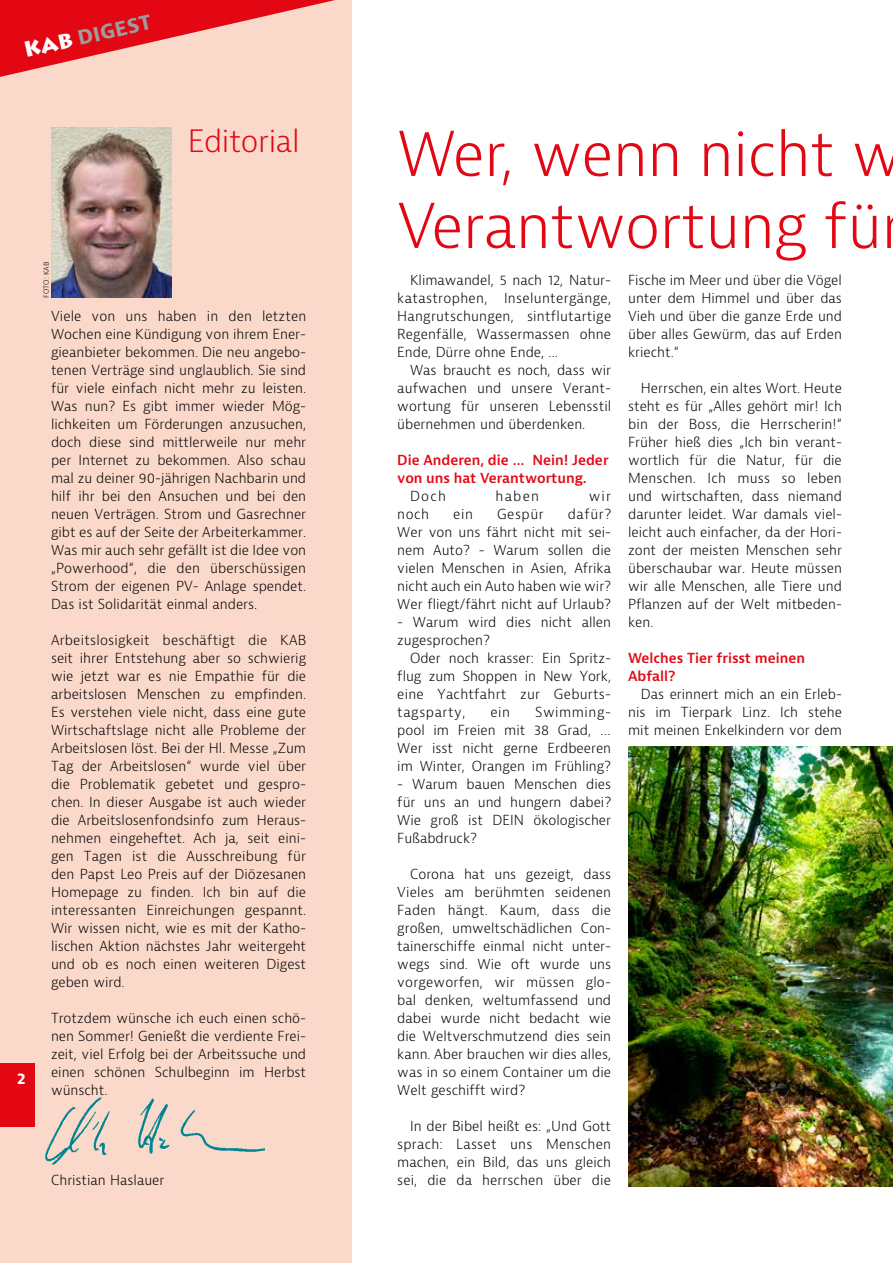
<style>
.page{position:relative;width:893px;height:1263px;background:#fff}
.page>*{position:absolute;margin:0;border:0;box-sizing:border-box;transform-origin:0 0}
.t1{font:300 60px/72px "Bernina Sans";letter-spacing:-.01em;color:#e30613}
.t2{font:300 30px "Bernina Sans";letter-spacing:-.01em;color:#e30613}
.t3{font:700 21px "Bernina Sans";color:#9d9d9c}
.t4{font:700 15px "Bernina Sans";color:#fff}
.t5{font:300 13.5px/18px "Bernina Sans";color:#000;text-align:justify}
.t6{font:600 13.5px/18px "Bernina Sans";color:#e30613}
.t7{font:300 7.5px "Bernina Sans";letter-spacing:-.02em;color:#000}
.s1{font-family:"Lithograph";color:#fff}
</style>
<div class="page">
<div style="left:0;top:0;width:352px;height:1263px;background:#fbd9ca"></div>
<div style="left:0;top:1063px;width:34px;height:64px;background:#e30613"></div>
<svg style="left:0;top:0;width:335px;height:77px"></svg>
<img style="left:45px;top:1097px;width:220px;height:68px">
<img style="left:51px;top:128px;width:121px;height:170px">
<img style="left:628px;top:746px;width:265px;height:440px">
<h3 class="t3" style="left:21px;top:37px;width:132px;rotate:-13deg"><span class="s1">KAB</span> DIGEST</h3>
<h2 class="t2" style="left:188px;top:121px;width:113px">Editorial</h2>
<p class="t7" style="left:41px;top:298px;width:37px;rotate:-90deg">FOTO: KAB</p>
<p class="t4" style="left:17px;top:1068px;width:10px">2</p>
<p class="t5" style="left:51px;top:307px;width:257px">Viele von uns haben in den letzten Wochen eine Kündigung von ihrem Ener&shy;gieanbieter bekommen. Die neu angebo&shy;tenen Verträge sind unglaublich. Sie sind für viele einfach nicht mehr zu leisten.<br>Was nun? Es gibt immer wieder Mög&shy;lichkeiten um Förderungen anzusuchen, doch diese sind mittlerweile nur mehr per Internet zu bekommen. Also schau mal zu deiner 90-jährigen Nachbarin und hilf ihr bei den Ansuchen und bei den neuen Verträgen. Strom und Gasrechner gibt es auf der Seite der Arbeiterkammer.<br>Was mir auch sehr gefällt ist die Idee von „Powerhood“, die den überschüssigen Strom der eigenen PV- Anlage spendet.<br>Das ist Solidarität einmal anders.</p>
<p class="t5" style="left:51px;top:631px;width:257px">Arbeitslosigkeit beschäftigt die KAB seit ihrer Entstehung aber so schwierig wie jetzt war es nie Empathie für die arbeitslosen Menschen zu empfinden.<br>Es verstehen viele nicht, dass eine gute Wirtschaftslage nicht alle Probleme der Arbeitslosen löst. Bei der Hl. Messe „Zum Tag der Arbeitslosen“ wurde viel über die Problematik gebetet und gespro&shy;chen. In dieser Ausgabe ist auch wieder die Arbeitslosenfondsinfo zum Heraus&shy;nehmen eingeheftet. Ach ja, seit eini&shy;gen Tagen ist die Ausschreibung für den Papst Leo Preis auf der Diözesanen Homepage zu finden. Ich bin auf die interessanten Einreichungen gespannt.<br>Wir wissen nicht, wie es mit der Katho&shy;lischen Aktion nächstes Jahr weitergeht und ob es noch einen weiteren Digest geben wird.</p>
<p class="t5" style="left:51px;top:1009px;width:257px">Trotzdem wünsche ich euch einen schö&shy;nen Sommer! Genießt die verdiente Frei&shy;zeit, viel Erfolg bei der Arbeitssuche und einen schönen Schulbeginn im Herbst wünscht.</p>
<p class="t5" style="left:51px;top:1171px;width:115px">Christian Haslauer</p>
<h1 class="t1" style="left:397px;top:119px;width:507px">Wer, wenn nicht w<br>Verantwortung fü</h1>
<p class="t5" style="left:397px;top:271px;width:215px;text-indent:13px">Klimawandel, 5 nach 12, Natur&shy;katastrophen, Inseluntergänge, Hangrutschungen, sintflutartige Regenfälle, Wassermassen ohne Ende, Dürre ohne Ende, ...</p>
<p class="t5" style="left:397px;top:361px;width:215px;text-indent:13px">Was braucht es noch, dass wir aufwachen und unsere Verant&shy;wortung für unseren Lebensstil übernehmen und überdenken.</p>
<p class="t6" style="left:397px;top:451px;width:213px">Die Anderen, die … Nein! Jeder von uns hat Verantwortung.</p>
<p class="t5" style="left:410px;top:487px;width:37px">Doch</p>
<p class="t5" style="left:496px;top:487px;width:45px">haben</p>
<p class="t5" style="left:589px;top:487px;width:24px">wir</p>
<p class="t5" style="left:397px;top:505px;width:33px">noch</p>
<p class="t5" style="left:453px;top:505px;width:21px">ein</p>
<p class="t5" style="left:497px;top:505px;width:48px">Gespür</p>
<p class="t5" style="left:397px;top:505px;width:215px;text-indent:171px">dafür?<br>Wer von uns fährt nicht mit sei&shy;nem Auto? - Warum sollen die vielen Menschen in Asien, Afrika nicht auch ein Auto haben wie wir?<br>Wer fliegt/fährt nicht auf Urlaub?</p>
<p class="t5" style="left:397px;top:613px;width:215px">- Warum wird dies nicht allen zugesprochen?</p>
<p class="t5" style="left:397px;top:649px;width:215px;text-indent:13px">Oder noch krasser: Ein Spritz&shy;flug zum Shoppen in New York, eine Yachtfahrt zur Geburts&shy;tagsparty,</p>
<p class="t5" style="left:397px;top:703px;width:215px;text-indent:138px">Swimming&shy;pool im Freien mit 38 Grad, … Wer isst nicht gerne Erdbeeren im Winter, Orangen im Frühling?</p>
<p class="t5" style="left:397px;top:775px;width:215px">- Warum bauen Menschen dies für uns an und hungern dabei?<br>Wie groß ist DEIN ökologischer Fußabdruck?</p>
<p class="t5" style="left:397px;top:865px;width:215px;text-indent:13px">Corona hat uns gezeigt, dass Vieles am berühmten seidenen Faden hängt. Kaum, dass die großen, umweltschädlichen Con&shy;tainerschiffe einmal nicht unter&shy;wegs sind. Wie oft wurde uns vorgeworfen, wir müssen glo&shy;bal denken, weltumfassend und dabei wurde nicht bedacht wie die Weltverschmutzend dies sein kann. Aber brauchen wir dies alles, was in so einem Container um die Welt geschifft wird?</p>
<p class="t5" style="left:397px;top:1117px;width:215px;text-indent:13px">In der Bibel heißt es: „Und Gott sprach: Lasset uns Menschen machen, ein Bild, das uns gleich sei, die da herrschen über die</p>
<p class="t5" style="left:490px;top:703px;width:21px">ein</p>
<p class="t5" style="left:628px;top:271px;width:215px">Fische im Meer und über die Vögel unter dem Himmel und über das Vieh und über die ganze Erde und über alles Gewürm, das auf Erden kriecht.“</p>
<p class="t5" style="left:628px;top:379px;width:215px;text-indent:13px">Herrschen, ein altes Wort. Heute steht es für „Alles gehört mir! Ich bin der Boss, die Herrscherin!“ Früher hieß dies „Ich bin verant&shy;wortlich für die Natur, für die Menschen. Ich muss so leben und wirtschaften, dass niemand darunter leidet. War damals viel&shy;leicht auch einfacher, da der Hori&shy;zont der meisten Menschen sehr überschaubar war. Heute müssen wir alle Menschen, alle Tiere und Pflanzen auf der Welt mitbeden&shy;ken.</p>
<p class="t6" style="left:628px;top:649px;width:178px">Welches Tier frisst meinen<br>Abfall?</p>
<p class="t5" style="left:628px;top:685px;width:215px;text-indent:13px">Das erinnert mich an ein Erleb&shy;nis im Tierpark Linz. Ich stehe mit meinen Enkelkindern vor dem</p>
</div>
